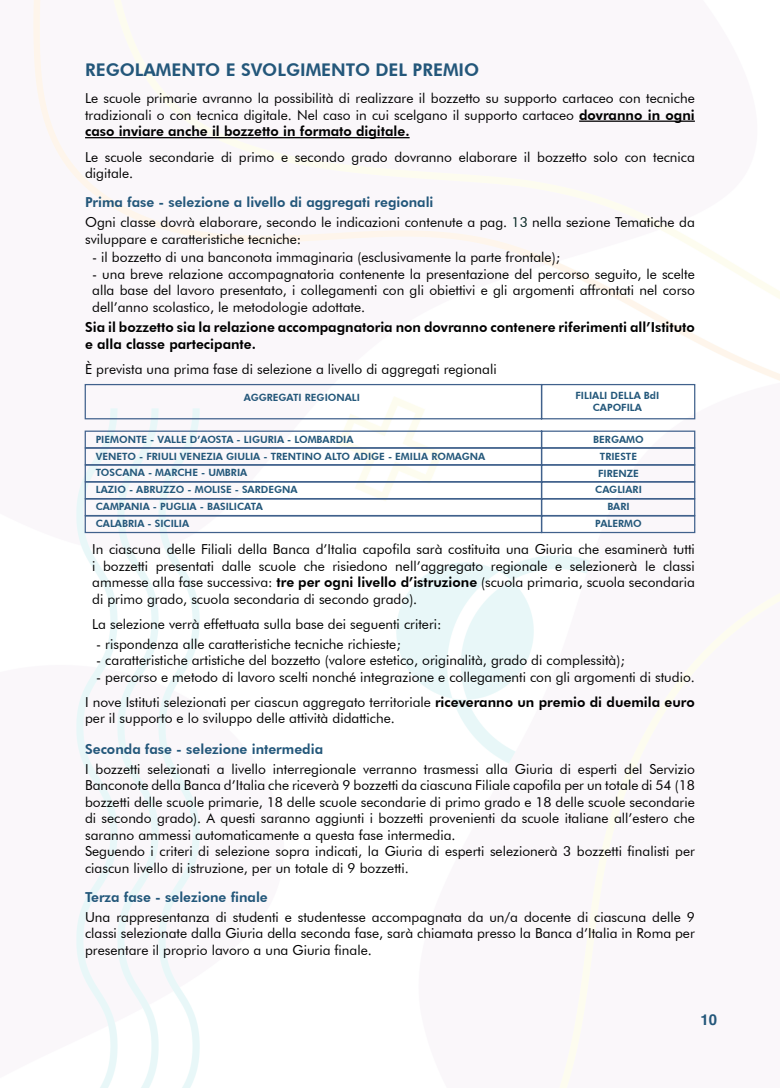
<style>
.page{position:relative;width:780px;height:1088px;background:#fff}
.page>*{position:absolute;margin:0;border:0;box-sizing:border-box;transform-origin:0 0}
.t1{font:800 17.5px "Futura BT";color:#23577a}
.t2{font:700 15px "Helvetica";color:#23577a}
.t3{font:13.75px/16.5px "Futura BT";color:#000;text-align:justify}
.t4{font:800 13.75px/16.5px "Futura BT";color:#000}
.t5{font:800 13.75px "Futura BT";color:#23577a}
.t6{font:800 10px/17px "Futura BT";color:#23577a;text-align:center}
.s1{font-weight:800}
.s2{color:#01231f}
</style>
<div class="page">
<img style="left:33px;top:0;width:747px;height:1088px">
<svg style="left:84px;top:383px;width:612px;height:37px"></svg>
<svg style="left:84px;top:430px;width:612px;height:104px"></svg>
<hr style="left:579px;top:121px;width:115px;height:1px;background:#000">
<hr style="left:85px;top:137px;width:324px;height:1px;background:#000">
<p class="t1" style="left:85px;top:59px;width:395px">REGOLAMENTO E SVOLGIMENTO DEL PREMIO</p>
<p class="t3" style="left:85px;top:90px;width:611px">Le scuole primarie avranno la possibilità di realizzare il bozzetto su supporto cartaceo con tecniche tradizionali o con tecnica digitale. Nel caso in cui scelgano il supporto cartaceo <span class="s1">dovranno in ogni caso inviare anche il bozzetto in formato digitale.</span></p>
<p class="t3" style="left:85px;top:148px;width:611px">Le scuole secondarie di primo e secondo grado dovranno elaborare il bozzetto solo con tecnica digitale.</p>
<p class="t3" style="left:85px;top:214px;width:611px">Ogni classe dovrà elaborare, secondo le indicazioni contenute a pag. <span class="s2">13</span> nella sezione Tematiche da sviluppare e caratteristiche tecniche:</p>
<p class="t5" style="left:85px;top:194px;width:350px">Prima fase - selezione a livello di aggregati regionali</p>
<p class="t3" style="left:92px;top:249px;width:469px">- il bozzetto di una banconota immaginaria (esclusivamente la parte frontale);</p>
<p class="t3" style="left:92px;top:265px;width:604px">- una breve relazione accompagnatoria contenente la presentazione del percorso seguito, le scelte alla base del lavoro presentato, i collegamenti con gli obiettivi e gli argomenti affrontati nel corso dell’anno scolastico, le metodologie adottate.</p>
<p class="t4" style="left:85px;top:319px;width:611px">Sia il bozzetto sia la relazione accompagnatoria non dovranno contenere riferimenti all’Istituto e alla classe partecipante.</p>
<p class="t3" style="left:85px;top:361px;width:413px">È prevista una prima fase di selezione a livello di aggregati regionali</p>
<p class="t6" style="left:575px;top:389px;width:85px;line-height:12px">FILIALI DELLA BdI<br>CAPOFILA</p>
<p class="t6" style="left:244px;top:389px;width:118px">AGGREGATI REGIONALI</p>
<p class="t6" style="left:96px;top:430px;width:259px">PIEMONTE - VALLE D’AOSTA - LIGURIA - LOMBARDIA</p>
<p class="t6" style="left:593px;top:430px;width:52px">BERGAMO<br>TRIESTE<br>FIRENZE<br>CAGLIARI<br>BARI<br>PALERMO</p>
<p class="t6" style="left:96px;top:447px;width:391px;text-align:left">VENETO - FRIULI VENEZIA GIULIA - TRENTINO ALTO ADIGE - EMILIA ROMAGNA TOSCANA - MARCHE - UMBRIA<br>LAZIO - ABRUZZO - MOLISE - SARDEGNA<br>CAMPANIA - PUGLIA - BASILICATA<br>CALABRIA - SICILIA</p>
<p class="t3" style="left:92px;top:541px;width:604px">In ciascuna delle Filiali della Banca d’Italia capofila sarà costituita una Giuria che esaminerà tutti i bozzetti presentati dalle scuole che risiedono nell’aggregato regionale e selezionerà le classi ammesse alla fase successiva: <span class="s1">tre per ogni livello d’istruzione</span> (scuola primaria, scuola secondaria di primo grado, scuola secondaria di secondo grado).</p>
<p class="t3" style="left:92px;top:616px;width:351px">La selezione verrà effettuata sulla base dei seguenti criteri:</p>
<p class="t3" style="left:96px;top:636px;width:306px">- rispondenza alle caratteristiche tecniche richieste;</p>
<p class="t3" style="left:96px;top:652px;width:530px">- caratteristiche artistiche del bozzetto (valore estetico, originalità, grado di complessità);</p>
<p class="t3" style="left:96px;top:669px;width:600px">- percorso e metodo di lavoro scelti nonché integrazione e collegamenti con gli argomenti di studio.</p>
<p class="t3" style="left:85px;top:693px;width:611px">I nove Istituti selezionati per ciascun aggregato territoriale <span class="s1">riceveranno un premio di duemila euro </span>per il supporto e lo sviluppo delle attività didattiche.</p>
<p class="t5" style="left:85px;top:740px;width:239px">Seconda fase - selezione intermedia</p>
<p class="t3" style="left:85px;top:760px;width:611px;text-align:left">I bozzetti selezionati a livello interregionale verranno trasmessi alla Giuria di esperti del Servizio Banconote della Banca d’Italia che riceverà 9 bozzetti da ciascuna Filiale capofila per un totale di 54 (18 bozzetti delle scuole primarie, 18 delle scuole secondarie di primo grado e 18 delle scuole secondarie di secondo grado). A questi saranno aggiunti i bozzetti provenienti da scuole italiane all’estero che saranno ammessi automaticamente a questa fase intermedia.<br>Seguendo i criteri di selezione sopra indicati, la Giuria di esperti selezionerà 3 bozzetti finalisti per ciascun livello di istruzione, per un totale di 9 bozzetti.</p>
<p class="t3" style="left:85px;top:908px;width:611px">Una rappresentanza di studenti e studentesse accompagnata da un/a docente di ciascuna delle 9 classi selezionate dalla Giuria della seconda fase, sarà chiamata presso la Banca d’Italia in Roma per presentare il proprio lavoro a una Giuria finale.</p>
<p class="t5" style="left:85px;top:889px;width:184px">Terza fase - selezione finale</p>
<p class="t2" style="left:700px;top:1007px;width:18px">10</p>
</div>
